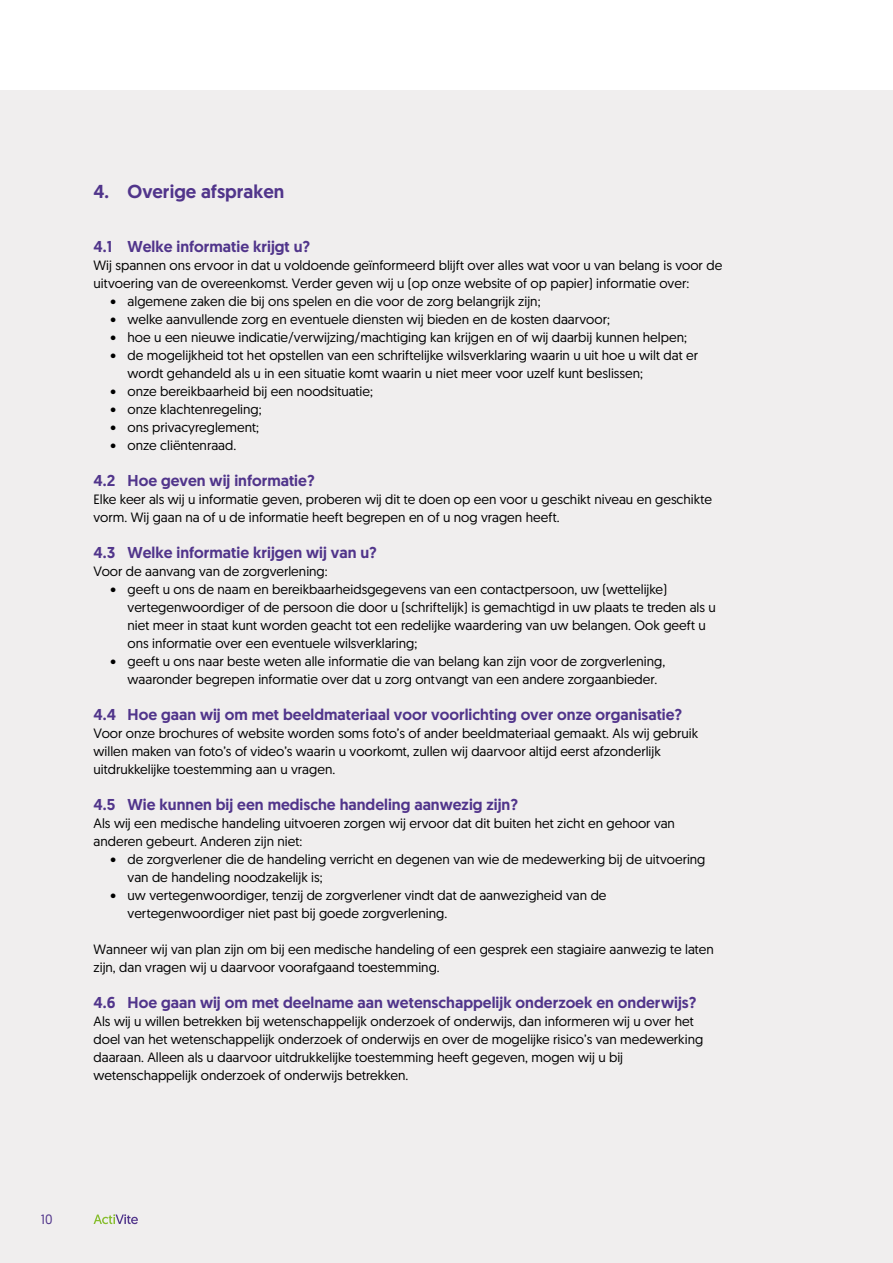
<style>
.page{position:relative;width:893px;height:1263px;background:#fff}
.page>*{position:absolute;margin:0;border:0;box-sizing:border-box;transform-origin:0 0}
.t1{font:500 18.75px "Geomanist";color:#51358b}
.t2{font:500 15.75px "Geomanist";color:#51358b}
._02_-_basis{font:13.5px/18px "Geomanist";color:#000}
.t3{font:13.5px "Geomanist";color:#51358b}
</style>
<div class="page">
<div style="left:0;top:90px;width:893px;height:1173px;background:#f0eeee"></div>
<svg style="left:94px;top:1214px;width:44px;height:10px"></svg>
<p class="t1" style="left:94px;top:179px;width:192px">4. Overige afspraken</p>
<p class="t2" style="left:94px;top:236px;width:218px">4.1 Welke informatie krijgt u?</p>
<p class="_02_-_basis" style="left:94px;top:256px;width:630px">Wij spannen ons ervoor in dat u voldoende geïnformeerd blijft over alles wat voor u van belang is voor de uitvoering van de overeenkomst. Verder geven wij u (op onze website of op papier) informatie over:</p>
<p class="_02_-_basis" style="left:111px;top:292px;width:431px">• algemene zaken die bij ons spelen en die voor de zorg belangrijk zijn;</p>
<p class="_02_-_basis" style="left:111px;top:310px;width:501px">• welke aanvullende zorg en eventuele diensten wij bieden en de kosten daarvoor;</p>
<p class="_02_-_basis" style="left:111px;top:328px;width:578px">• hoe u een nieuwe indicatie/verwijzing/machtiging kan krijgen en of wij daarbij kunnen helpen;</p>
<p class="_02_-_basis" style="left:128px;top:346px;width:572px;text-indent:-17px">• de mogelijkheid tot het opstellen van een schriftelijke wilsverklaring waarin u uit hoe u wilt dat er wordt gehandeld als u in een situatie komt waarin u niet meer voor uzelf kunt beslissen;</p>
<p class="_02_-_basis" style="left:111px;top:382px;width:264px">• onze bereikbaarheid bij een noodsituatie;</p>
<p class="_02_-_basis" style="left:111px;top:400px;width:153px">• onze klachtenregeling;</p>
<p class="_02_-_basis" style="left:111px;top:418px;width:150px">• ons privacyreglement;</p>
<p class="_02_-_basis" style="left:111px;top:436px;width:127px">• onze cliëntenraad.</p>
<p class="t2" style="left:94px;top:470px;width:223px">4.2 Hoe geven wij informatie?</p>
<p class="_02_-_basis" style="left:94px;top:490px;width:620px">Elke keer als wij u informatie geven, proberen wij dit te doen op een voor u geschikt niveau en geschikte vorm. Wij gaan na of u de informatie heeft begrepen en of u nog vragen heeft.</p>
<p class="t2" style="left:94px;top:542px;width:285px">4.3 Welke informatie krijgen wij van u?</p>
<p class="_02_-_basis" style="left:94px;top:562px;width:236px">Voor de aanvang van de zorgverlening:</p>
<p class="_02_-_basis" style="left:128px;top:580px;width:590px;text-indent:-17px">• geeft u ons de naam en bereikbaarheidsgegevens van een contactpersoon, uw (wettelijke) vertegenwoordiger of de persoon die door u (schriftelijk) is gemachtigd in uw plaats te treden als u niet meer in staat kunt worden geacht tot een redelijke waardering van uw belangen. Ook geeft u ons informatie over een eventuele wilsverklaring;</p>
<p class="_02_-_basis" style="left:128px;top:652px;width:539px;text-indent:-17px">• geeft u ons naar beste weten alle informatie die van belang kan zijn voor de zorgverlening, waaronder begrepen informatie over dat u zorg ontvangt van een andere zorgaanbieder.</p>
<p class="t2" style="left:94px;top:704px;width:590px">4.4 Hoe gaan wij om met beeldmateriaal voor voorlichting over onze organisatie?</p>
<p class="_02_-_basis" style="left:94px;top:724px;width:606px">Voor onze brochures of website worden soms foto’s of ander beeldmateriaal gemaakt. Als wij gebruik willen maken van foto’s of video’s waarin u voorkomt, zullen wij daarvoor altijd eerst afzonderlijk uitdrukkelijke toestemming aan u vragen.</p>
<p class="t2" style="left:94px;top:794px;width:426px">4.5 Wie kunnen bij een medische handeling aanwezig zijn?</p>
<p class="_02_-_basis" style="left:94px;top:814px;width:583px">Als wij een medische handeling uitvoeren zorgen wij ervoor dat dit buiten het zicht en gehoor van anderen gebeurt. Anderen zijn niet:</p>
<p class="_02_-_basis" style="left:128px;top:850px;width:579px;text-indent:-17px">• de zorgverlener die de handeling verricht en degenen van wie de medewerking bij de uitvoering van de handeling noodzakelijk is;</p>
<p class="_02_-_basis" style="left:128px;top:886px;width:480px;text-indent:-17px">• uw vertegenwoordiger, tenzij de zorgverlener vindt dat de aanwezigheid van de vertegenwoordiger niet past bij goede zorgverlening.</p>
<p class="_02_-_basis" style="left:94px;top:940px;width:622px">Wanneer wij van plan zijn om bij een medische handeling of een gesprek een stagiaire aanwezig te laten zijn, dan vragen wij u daarvoor voorafgaand toestemming.</p>
<p class="t2" style="left:94px;top:992px;width:604px">4.6 Hoe gaan wij om met deelname aan wetenschappelijk onderzoek en onderwijs?</p>
<p class="_02_-_basis" style="left:94px;top:1012px;width:611px">Als wij u willen betrekken bij wetenschappelijk onderzoek of onderwijs, dan informeren wij u over het doel van het wetenschappelijk onderzoek of onderwijs en over de mogelijke risico’s van medewerking daaraan. Alleen als u daarvoor uitdrukkelijke toestemming heeft gegeven, mogen wij u bij wetenschappelijk onderzoek of onderwijs betrekken.</p>
<p class="t3" style="left:41px;top:1211px;width:13px">10</p>
</div>
